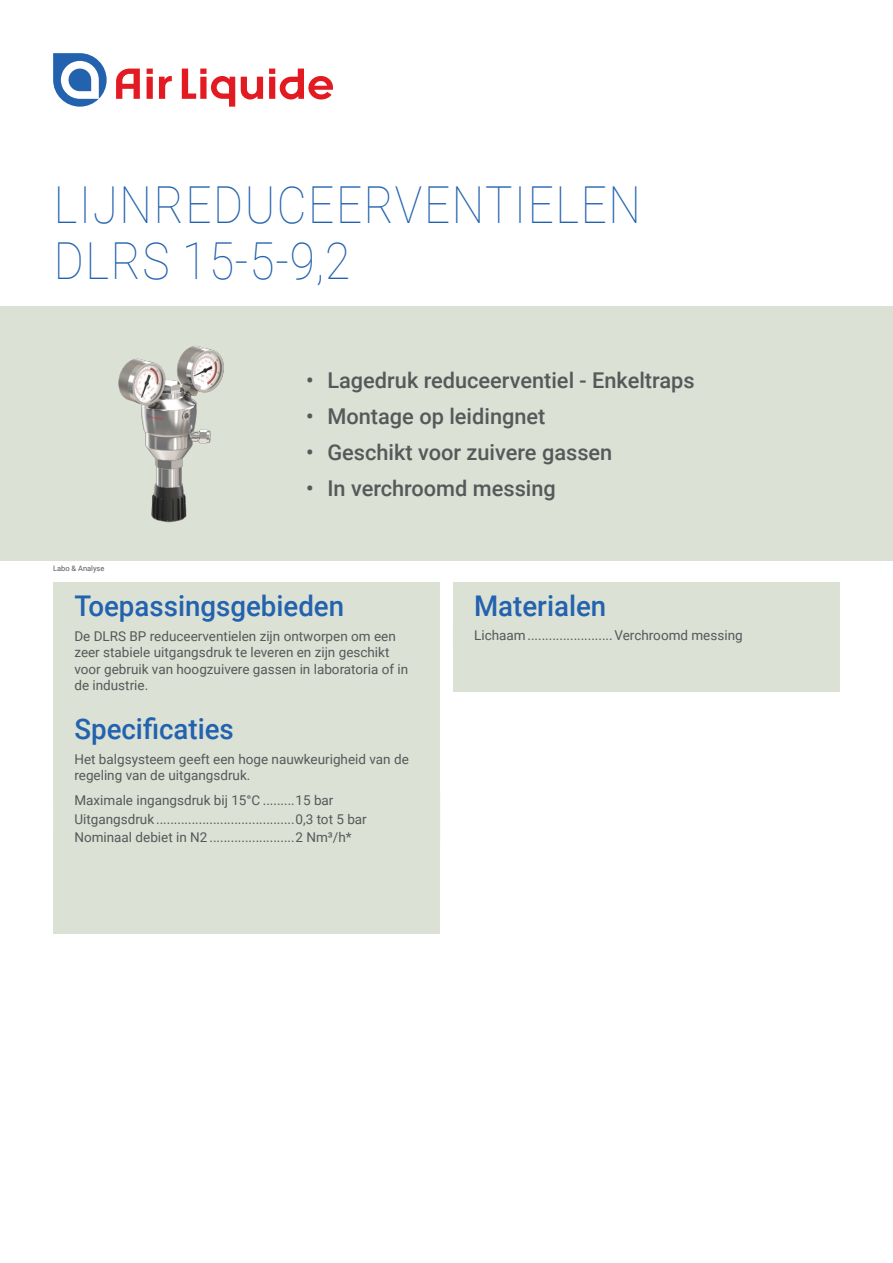
<style>
.page{position:relative;width:893px;height:1263px;background:#fff}
.page>*{position:absolute;margin:0;border:0;box-sizing:border-box;transform-origin:0 0}
.Titre_de_la_fiche{font:100 51px/55.5px "Roboto";letter-spacing:.035em;color:#2362af;scale:.9 1}
.Sous_titre_bleu_Fond{font:500 28.5px "Roboto";color:#2362af}
.t1{font:500 21.75px "Roboto";color:#57585a}
.Texte_descriptif_Noi{font:13.5px/16.5px "Roboto";color:#57585a}
.Texte_à_gauche_table{font:13.5px "Roboto";color:#57585a}
.Texte_à_droite_table{font:13.5px "Roboto";color:#57585a}
.Equipe_Segmentation{font:7.5px "Roboto";color:#57585a}
</style>
<div class="page">
<svg style="left:53px;top:53px;width:54px;height:54px"></svg>
<svg style="left:159px;top:76px;width:13px;height:23px"></svg>
<svg style="left:147px;top:69px;width:6px;height:30px"></svg>
<svg style="left:116px;top:69px;width:24px;height:30px"></svg>
<svg style="left:241px;top:77px;width:22px;height:23px"></svg>
<svg style="left:182px;top:69px;width:53px;height:38px"></svg>
<svg style="left:269px;top:69px;width:64px;height:31px"></svg>
<div style="left:0;top:306px;width:893px;height:255px;background:#dbe1d4"></div>
<div style="left:53px;top:581px;width:387px;height:63px;background:#dbe1d4"></div>
<div style="left:53px;top:613px;width:387px;height:102px;background:#dbe1d4"></div>
<div style="left:53px;top:705px;width:387px;height:62px;background:#dbe1d4"></div>
<div style="left:53px;top:737px;width:387px;height:68px;background:#dbe1d4"></div>
<div style="left:53px;top:832px;width:387px;height:48px;background:#dbe1d4"></div>
<div style="left:53px;top:871px;width:387px;height:63px;background:#dbe1d4"></div>
<div style="left:53px;top:805px;width:387px;height:27px;background:#dbe1d4"></div>
<div style="left:453px;top:581px;width:387px;height:63px;background:#dbe1d4"></div>
<div style="left:453px;top:625px;width:387px;height:67px;background:#dbe1d4"></div>
<img style="left:118px;top:346px;width:106px;height:177px">
<p class="Titre_de_la_fiche" style="left:54px;top:175px;width:654px">LIJNREDUCEERVENTIELEN<br>DLRS 15-5-9,2</p>
<p class="Equipe_Segmentation" style="left:53px;top:563px;width:53px">Labo &amp; Analyse</p>
<p class="t1" style="left:306px;top:365px;width:390px">• Lagedruk reduceerventiel - Enkeltraps</p>
<p class="t1" style="left:306px;top:401px;width:241px">• Montage op leidingnet</p>
<p class="t1" style="left:306px;top:437px;width:308px">• Geschikt voor zuivere gassen</p>
<p class="t1" style="left:306px;top:473px;width:251px">• In verchroomd messing</p>
<p class="Sous_titre_bleu_Fond" style="left:74px;top:585px;width:271px">Toepassingsgebieden</p>
<p class="Texte_descriptif_Noi" style="left:74px;top:627px;width:335px">De DLRS BP reduceerventielen zijn ontworpen om een zeer stabiele uitgangsdruk te leveren en zijn geschikt voor gebruik van hoogzuivere gassen in laboratoria of in de industrie.</p>
<p class="Sous_titre_bleu_Fond" style="left:74px;top:709px;width:161px">Specificaties</p>
<p class="Texte_descriptif_Noi" style="left:74px;top:750px;width:336px">Het balgsysteem geeft een hoge nauwkeurigheid van de regeling van de uitgangsdruk.</p>
<p class="Texte_à_gauche_table" style="left:74px;top:791px;width:187px">Maximale ingangsdruk bij 15°C</p>
<p class="Texte_à_droite_table" style="left:296px;top:791px;width:40px">15 bar</p>
<p class="Texte_à_gauche_table" style="left:74px;top:809px;width:81px">Uitgangsdruk</p>
<p class="Texte_à_droite_table" style="left:296px;top:809px;width:73px">0,3 tot 5 bar</p>
<p class="Texte_à_gauche_table" style="left:74px;top:828px;width:135px">Nominaal debiet in N2</p>
<p class="Texte_à_droite_table" style="left:296px;top:828px;width:58px">2 Nm³/h*</p>
<p class="Sous_titre_bleu_Fond" style="left:474px;top:585px;width:134px">Materialen</p>
<p class="Texte_à_gauche_table" style="left:474px;top:626px;width:53px">Lichaam</p>
<p class="Texte_à_droite_table" style="left:614px;top:626px;width:130px">Verchroomd messing</p>
</div>
